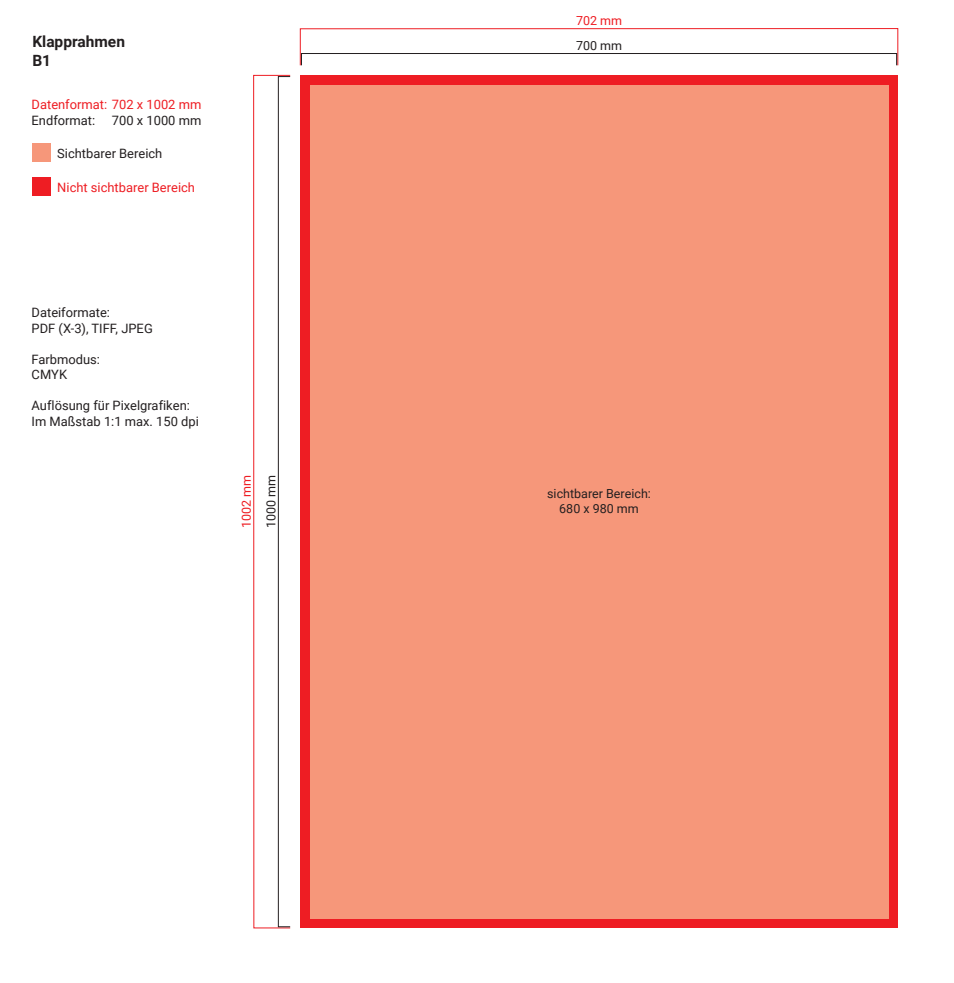
<style>
.page{position:relative;width:954px;height:983px;background:#fff}
.page>*{position:absolute;margin:0;border:0;box-sizing:border-box;transform-origin:0 0}
.t1{font:700 15.48px/18.6px "Roboto";color:#231f20}
.t2{font:12.9px/15.5px "Roboto";color:#231f20}
.t3{font:12.9px "Roboto";color:#ee1d23}
.t4{font:12.48px/15px "Roboto";color:#231f20;text-align:center}
.t5{font:12.48px "Roboto";color:#ee1d23}
</style>
<div class="page">
<svg style="left:253px;top:75px;width:37px;height:853px"></svg>
<div style="left:278px;top:76px;width:12px;height:850px;border:1px solid #231f20"></div>
<svg style="left:300px;top:28px;width:597px;height:37px"></svg>
<div style="left:301px;top:53px;width:595px;height:12px;border:1px solid #231f20"></div>
<div style="left:32px;top:144px;width:19px;height:18px;background:#f6977a"></div>
<div style="left:32px;top:178px;width:19px;height:18px;background:#ee1d23"></div>
<div style="left:300px;top:75px;width:597px;height:852px;background:#ee1d23"></div>
<div style="left:309px;top:85px;width:579px;height:833px;background:#f6977a"></div>
<p class="t1" style="left:32px;top:32px;width:94px">Klapprahmen<br>B1</p>
<p class="t3" style="left:32px;top:96px;width:171px">Datenformat: 702 x 1002 mm</p>
<p class="t2" style="left:32px;top:112px;width:65px">Endformat:</p>
<p class="t2" style="left:112px;top:112px;width:91px">700 x 1000 mm</p>
<p class="t2" style="left:57px;top:145px;width:106px">Sichtbarer Bereich</p>
<p class="t3" style="left:57px;top:178px;width:139px">Nicht sichtbarer Bereich</p>
<p class="t2" style="left:32px;top:304px;width:123px">Dateiformate:<br>PDF (X-3), TIFF, JPEG</p>
<p class="t2" style="left:32px;top:351px;width:70px">Farbmodus:<br>CMYK</p>
<p class="t2" style="left:32px;top:397px;width:169px">Auflösung für Pixelgrafiken:<br>Im Maßstab 1:1 max. 150 dpi</p>
<p class="t5" style="left:237px;top:528px;width:55px;rotate:-90deg">1002 mm</p>
<p class="t4" style="left:263px;top:528px;width:55px;rotate:-90deg">1000 mm</p>
<p class="t5" style="left:575px;top:11px;width:48px">702 mm</p>
<p class="t4" style="left:575px;top:37px;width:48px">700 mm</p>
<p class="t4" style="left:547px;top:485px;width:105px">sichtbarer Bereich:<br>680 x 980 mm</p>
</div>
